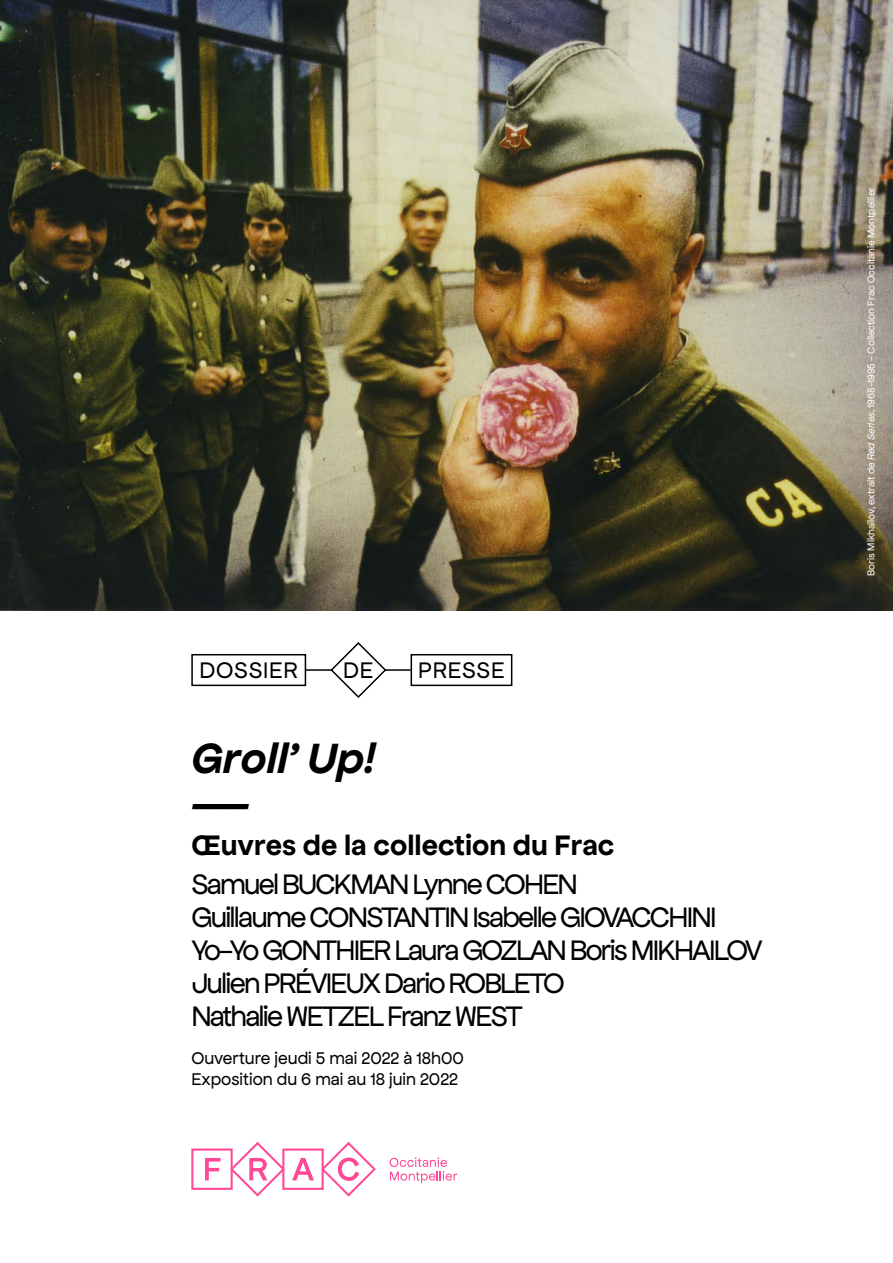
<style>
.page{position:relative;width:893px;height:1263px;background:#fff}
.page>*{position:absolute;margin:0;border:0;box-sizing:border-box;transform-origin:0 0}
.t1{font:italic 700 45px/46.5px "Frac Apfel";color:#000}
.t2{font:30px/33px "Frac Apfel";letter-spacing:-.06em;color:#000}
.t3{font:700 30px "Frac Apfel";color:#000}
.t4{font:24px "Frac Apfel";letter-spacing:.03em;color:#000}
.t5{font:18px/21.6px "Frac Apfel";color:#000}
.t6{font:10.5px "Frac Apfel";color:#fff}
.s1{font-style:italic}
</style>
<div class="page">
<img style="left:0;top:0;width:893px;height:610px">
<svg style="left:191px;top:1142px;width:185px;height:54px"></svg>
<svg style="left:390px;top:1157px;width:67px;height:26px"></svg>
<div style="left:191px;top:654px;width:115px;height:32px;border:2px solid #000"></div>
<div style="left:411px;top:654px;width:101px;height:32px;border:2px solid #000"></div>
<svg style="left:331px;top:642px;width:55px;height:56px"></svg>
<hr style="left:305px;top:669px;width:27px;height:2px;background:#000">
<hr style="left:384px;top:669px;width:27px;height:2px;background:#000">
<p class="t4" style="left:200px;top:658px;width:100px">DOSSIER</p>
<p class="t4" style="left:343px;top:658px;width:32px">DE</p>
<p class="t4" style="left:418px;top:658px;width:88px">PRESSE</p>
<h1 class="t1" style="left:191px;top:736px;width:185px">Groll’ Up! ---</h1>
<p class="t3" style="left:191px;top:829px;width:425px">Œuvres de la collection du Frac</p>
<p class="t2" style="left:191px;top:868px;width:573px">Samuel BUCKMAN Lynne COHEN<br>Guillaume CONSTANTIN Isabelle GIOVACCHINI Yo-Yo GONTHIER Laura GOZLAN Boris MIKHAILOV Julien PRÉVIEUX Dario ROBLETO<br>Nathalie WETZEL Franz WEST</p>
<p class="t5" style="left:191px;top:1047px;width:274px">Ouverture jeudi 5 mai 2022 à 18h00<br>Exposition du 6 mai au 18 juin 2022</p>
<p class="t6" style="left:866px;top:576px;width:390px;rotate:-90deg">Boris Mikhaïlov, extrait de <span class="s1">Red Series</span>, 1968-1995 - Collection Frac Occitanie Montpellier</p>
</div>
